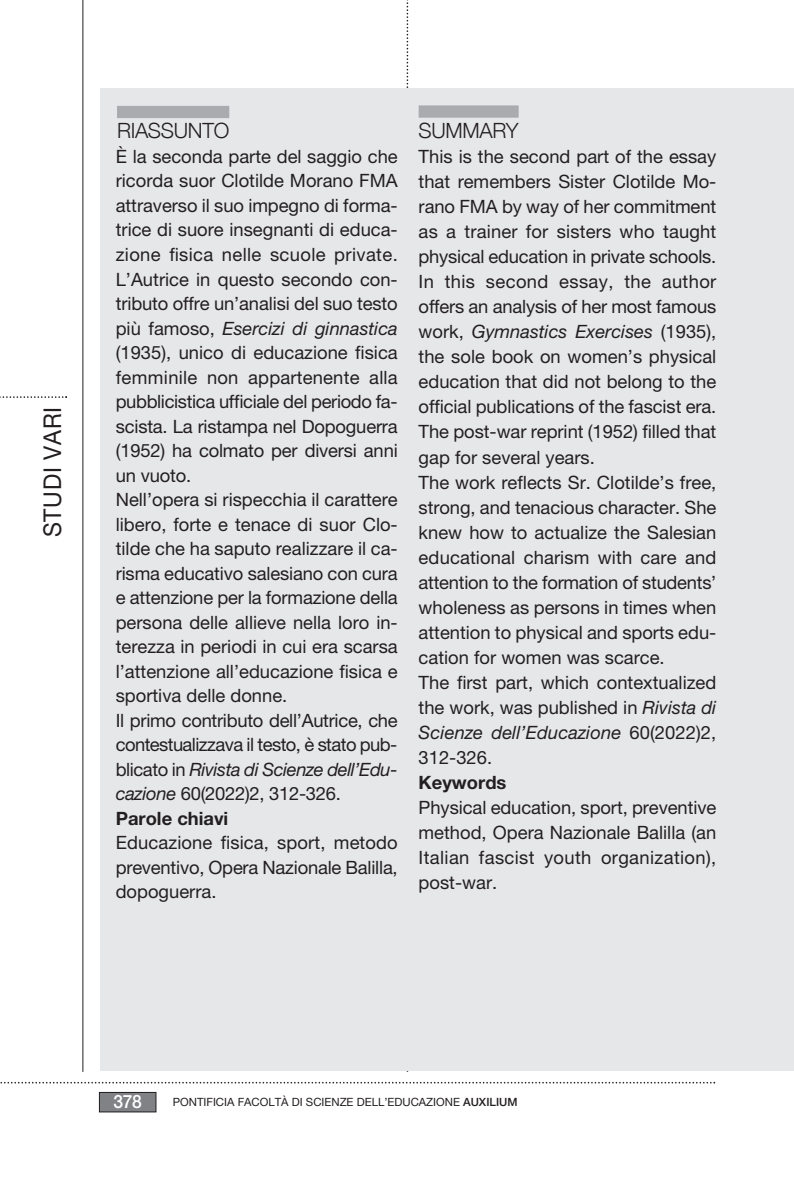
<style>
.page{position:relative;width:794px;height:1191px;background:#fff}
.page>*{position:absolute;margin:0;border:0;box-sizing:border-box;transform-origin:0 0}
.t1{font:24.5px "Helvetica Neue LT Pro";letter-spacing:.03em;color:#231f20;scale:.94 1}
.t2{font:300 21px "Helvetica Neue";letter-spacing:-.015em;color:#231f20}
.t3{font:18.38px/24.5px "Helvetica Neue LT Pro";color:#231f20;text-align:justify}
.t4{font:700 18.38px "Helvetica Neue LT Pro";color:#231f20}
.t5{font:500 18.38px "Helvetica Neue LT Pro";color:#fff;scale:.95 1}
.t6{font:11.38px "Helvetica Neue LT Pro";color:#231f20}
.s1{font-style:italic}
.s2{font-weight:500}
</style>
<div class="page">
<div style="left:99px;top:1092px;width:57px;height:20px;background:#808285"></div>
<div style="left:99px;top:1092px;width:57px;height:20px;border:1px solid #231f20"></div>
<hr style="left:82px;top:0;width:1px;height:1071px;background:#231f20">
<svg style="left:406px;top:0;width:2px;height:88px"></svg>
<svg style="left:0;top:1081px;width:715px;height:2px"></svg>
<svg style="left:0;top:396px;width:67px;height:2px"></svg>
<div style="left:100px;top:88px;width:694px;height:983px;background:#e6e7e9"></div>
<div style="left:117px;top:106px;width:112px;height:12px;background:#aaabaf"></div>
<div style="left:418px;top:105px;width:100px;height:13px;background:#aaabaf"></div>
<p class="t1" style="left:44px;top:537px;width:140px;rotate:-90deg">STUDI VARI</p>
<p class="t2" style="left:117px;top:118px;width:114px">RIASSUNTO</p>
<p class="t3" style="left:116px;top:146px;width:283px">È la seconda parte del saggio che ricorda suor Clotilde Morano FMA attraverso il suo impegno di forma&shy;trice di suore insegnanti di educa&shy;zione fisica nelle scuole private.<br>L’Autrice in questo secondo con&shy;tributo offre un’analisi del suo testo più famoso, <span class="s1">Esercizi di ginnastica </span>(1935), unico di educazione fisica femminile non appartenente alla pubblicistica ufficiale del periodo fa&shy;scista. La ristampa nel Dopoguerra (1952) ha colmato per diversi anni un vuoto.</p>
<p class="t3" style="left:116px;top:489px;width:283px">Nell’opera si rispecchia il carattere libero, forte e tenace di suor Clo&shy;tilde che ha saputo realizzare il ca&shy;risma educativo salesiano con cura e attenzione per la formazione della persona delle allieve nella loro in&shy;terezza in periodi in cui era scarsa l’attenzione all’educazione fisica e sportiva delle donne.</p>
<p class="t3" style="left:116px;top:710px;width:283px">Il primo contributo dell’Autrice, che contestualizzava il testo, è stato pub&shy;blicato in <span class="s1">Rivista di Scienze dell’Edu&shy;cazione</span> 60(2022)2, 312-326.</p>
<p class="t4" style="left:116px;top:811px;width:114px">Parole chiavi</p>
<p class="t3" style="left:116px;top:832px;width:283px">Educazione fisica, sport, metodo preventivo, Opera Nazionale Balilla, dopoguerra.</p>
<p class="t2" style="left:418px;top:118px;width:101px">SUMMARY</p>
<p class="t3" style="left:418px;top:146px;width:299px;line-height:25px">This is the second part of the essay that remembers Sister Clotilde Mo&shy;rano FMA by way of her commitment as a trainer for sisters who taught physical education in private schools.<br>In this second essay, the author offers an analysis of her most famous work, <span class="s1">Gymnastics Exercises</span> (1935), the sole book on women’s physical education that did not belong to the official publications of the fascist era.<br>The post-war reprint (1952) filled that gap for several years.</p>
<p class="t3" style="left:418px;top:471px;width:299px;line-height:25px">The work reflects Sr. Clotilde’s free, strong, and tenacious character. She knew how to actualize the Salesian educational charism with care and attention to the formation of students’ wholeness as persons in times when attention to physical and sports edu&shy;cation for women was scarce.</p>
<p class="t3" style="left:418px;top:671px;width:299px;line-height:25px">The first part, which contextualized the work, was published in <span class="s1">Rivista di Scienze dell’Educazione</span> 60(2022)2, 312-326.</p>
<p class="t4" style="left:418px;top:776px;width:89px">Keywords</p>
<p class="t3" style="left:418px;top:797px;width:299px;line-height:25px">Physical education, sport, preventive method, Opera Nazionale Balilla (an Italian fascist youth organization), post-war.</p>
<p class="t5" style="left:113px;top:1095px;width:32px">378</p>
<p class="t6" style="left:173px;top:1097px;width:346px">PONTIFICIA FACOLTÀ DI SCIENZE DELL’EDUCAZIONE <span class="s2">AUXILIUM</span></p>
</div>
